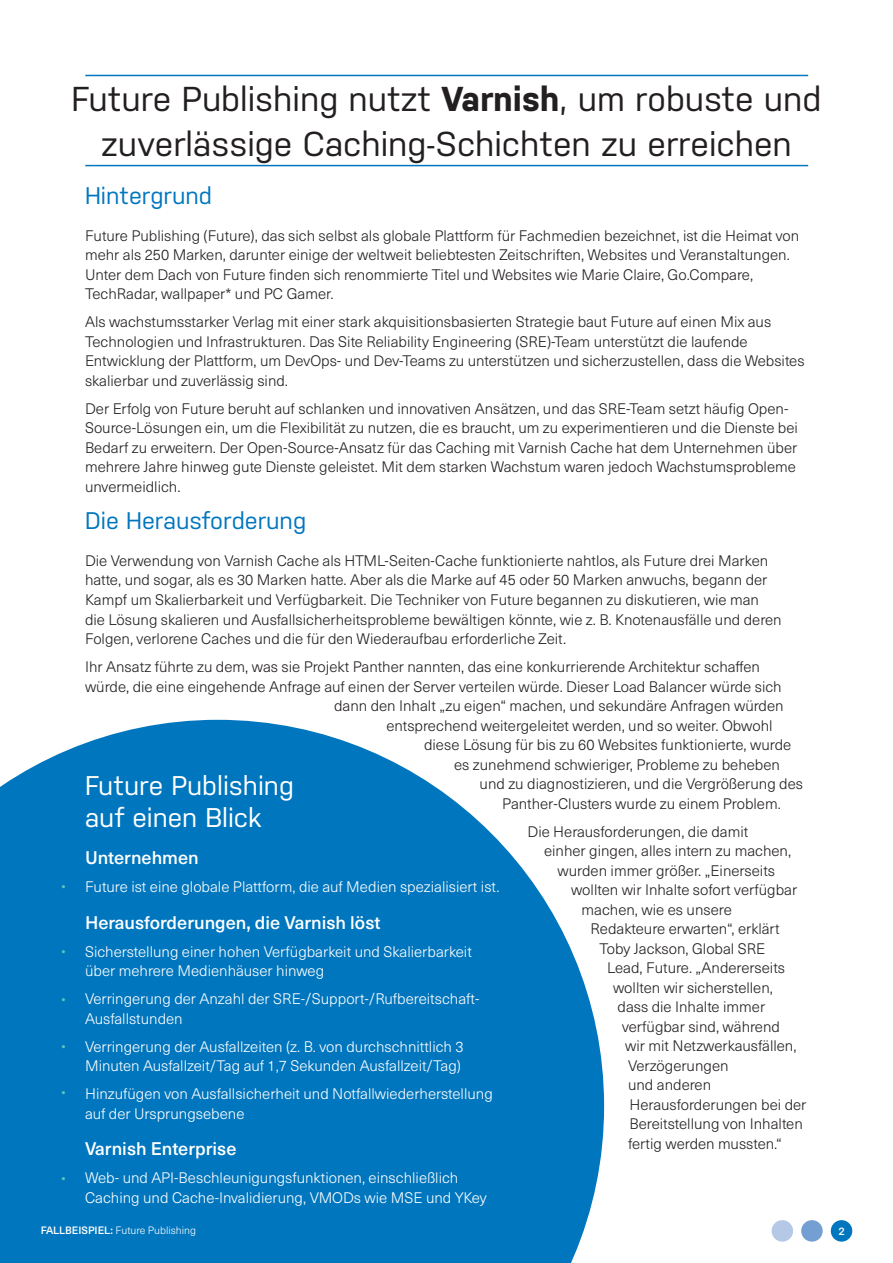
<style>
.page{position:relative;width:893px;height:1263px;background:#fff}
.page>*{position:absolute;margin:0;border:0;box-sizing:border-box;transform-origin:0 0}
.Page_Header_1{font:34.5px/45px "Nudista";color:#231f20;text-align:center}
.Headlines{font:27px/32.4px "Nudista";color:#fff}
.Headlines-2{font:24px "Nudista";color:#0076be}
.Body_copy{font:500 18px "Neue Haas Unica W1 G";color:#fff}
.Body_copy-2{font:300 15px/19.5px "Neue Haas Unica W1 G";color:#231f20}
.Body_copy-3{font:300 15px/19.5px "Neue Haas Unica W1 G";color:#fff}
.Body_copy-4{font:300 15px "Neue Haas Unica W1 G";color:#5ec5be}
.Body_copy-5{font:300 10.5px "Neue Haas Unica W1 G";color:#fff}
.t1{font:600 10.5px "Nudista";color:#fff}
.s1{font-weight:700}
.s2{font-weight:500}
</style>
<div class="page">
<div style="left:831px;top:1220px;width:21px;height:21px;background:#0076be;border-radius:50%"></div>
<svg style="left:0;top:720px;width:604px;height:543px;background:#1d85c5"></svg>
<hr style="left:85px;top:165px;width:723px;height:1px;background:#0076be">
<hr style="left:85px;top:75px;width:723px;height:1px;background:#0076be">
<div style="left:801px;top:1220px;width:22px;height:21px;background:#739fd3;border-radius:50%"></div>
<div style="left:772px;top:1220px;width:21px;height:21px;background:#b5c8e6;border-radius:50%"></div>
<p class="Page_Header_1" style="left:71px;top:76px;width:751px">Future Publishing nutzt <span class="s1">Varnish</span>, um robuste und zuverlässige Caching-Schichten zu erreichen</p>
<p class="Headlines-2" style="left:85px;top:182px;width:129px">Hintergrund</p>
<p class="Body_copy-2" style="left:85px;top:225px;width:716px">Future Publishing (Future), das sich selbst als globale Plattform für Fachmedien bezeichnet, ist die Heimat von mehr als 250 Marken, darunter einige der weltweit beliebtesten Zeitschriften, Websites und Veranstaltungen.<br>Unter dem Dach von Future finden sich renommierte Titel und Websites wie Marie Claire, Go.Compare, TechRadar, wallpaper* und PC Gamer.</p>
<p class="Body_copy-2" style="left:85px;top:311px;width:721px">Als wachstumsstarker Verlag mit einer stark akquisitionsbasierten Strategie baut Future auf einen Mix aus Technologien und Infrastrukturen. Das Site Reliability Engineering (SRE)-Team unterstützt die laufende Entwicklung der Plattform, um DevOps- und Dev-Teams zu unterstützen und sicherzustellen, dass die Websites skalierbar und zuverlässig sind.</p>
<p class="Body_copy-2" style="left:85px;top:398px;width:714px">Der Erfolg von Future beruht auf schlanken und innovativen Ansätzen, und das SRE-Team setzt häufig Open-Source-Lösungen ein, um die Flexibilität zu nutzen, die es braucht, um zu experimentieren und die Dienste bei Bedarf zu erweitern. Der Open-Source-Ansatz für das Caching mit Varnish Cache hat dem Unternehmen über mehrere Jahre hinweg gute Dienste geleistet. Mit dem starken Wachstum waren jedoch Wachstumsprobleme unvermeidlich.</p>
<p class="Headlines-2" style="left:85px;top:507px;width:223px">Die Herausforderung</p>
<p class="Body_copy-2" style="left:85px;top:550px;width:698px">Die Verwendung von Varnish Cache als HTML-Seiten-Cache funktionierte nahtlos, als Future drei Marken hatte, und sogar, als es 30 Marken hatte. Aber als die Marke auf 45 oder 50 Marken anwuchs, begann der Kampf um Skalierbarkeit und Verfügbarkeit. Die Techniker von Future begannen zu diskutieren, wie man die Lösung skalieren und Ausfallsicherheitsprobleme bewältigen könnte, wie z. B. Knotenausfälle und deren Folgen, verlorene Caches und die für den Wiederaufbau erforderliche Zeit.</p>
<p class="Body_copy-2" style="left:85px;top:656px;width:676px">Ihr Ansatz führte zu dem, was sie Projekt Panther nannten, das eine konkurrierende Architektur schaffen</p>
<p class="Body_copy-2" style="left:85px;top:676px;width:698px">würde, die eine eingehende Anfrage auf einen der Server verteilen würde. Dieser Load Balancer würde sich</p>
<p class="Body_copy-2" style="left:334px;top:695px;width:451px">dann den Inhalt „zu eigen“ machen, und sekundäre Anfragen würden</p>
<p class="Body_copy-2" style="left:387px;top:715px;width:387px">entsprechend weitergeleitet werden, und so weiter. Obwohl</p>
<p class="Body_copy-2" style="left:424px;top:734px;width:369px">diese Lösung für bis zu 60 Websites funktionierte, wurde</p>
<p class="Body_copy-2" style="left:454px;top:754px;width:327px">es zunehmend schwieriger, Probleme zu beheben</p>
<p class="Body_copy-2" style="left:480px;top:773px;width:325px">und zu diagnostizieren, und die Vergrößerung des</p>
<p class="Body_copy-2" style="left:502px;top:793px;width:280px">Panther-Clusters wurde zu einem Problem.</p>
<p class="Body_copy-2" style="left:528px;top:821px;width:222px">Die Herausforderungen, die damit</p>
<p class="Body_copy-2" style="left:544px;top:840px;width:249px">einher gingen, alles intern zu machen,</p>
<p class="Body_copy-2" style="left:558px;top:860px;width:219px">wurden immer größer. „Einerseits</p>
<p class="Body_copy-2" style="left:571px;top:879px;width:228px">wollten wir Inhalte sofort verfügbar</p>
<p class="Body_copy-2" style="left:582px;top:899px;width:152px">machen, wie es unsere</p>
<p class="Body_copy-2" style="left:591px;top:918px;width:190px">Redakteure erwarten“, erklärt</p>
<p class="Body_copy-2" style="left:600px;top:938px;width:167px">Toby Jackson, Global SRE</p>
<p class="Body_copy-2" style="left:607px;top:957px;width:179px">Lead, Future. „Andererseits</p>
<p class="Body_copy-2" style="left:613px;top:977px;width:161px">wollten wir sicherstellen,</p>
<p class="Body_copy-2" style="left:618px;top:996px;width:149px">dass die Inhalte immer</p>
<p class="Body_copy-2" style="left:622px;top:1016px;width:159px">verfügbar sind, während</p>
<p class="Body_copy-2" style="left:625px;top:1035px;width:173px">wir mit Netzwerkausfällen,</p>
<p class="Body_copy-2" style="left:628px;top:1055px;width:102px">Verzögerungen</p>
<p class="Body_copy-2" style="left:628px;top:1074px;width:85px">und anderen</p>
<p class="Body_copy-2" style="left:630px;top:1094px;width:178px">Herausforderungen bei der</p>
<p class="Body_copy-2" style="left:630px;top:1113px;width:175px">Bereitstellung von Inhalten</p>
<p class="Body_copy-2" style="left:628px;top:1133px;width:155px">fertig werden mussten.“</p>
<p class="Headlines" style="left:85px;top:769px;width:210px">Future Publishing auf einen Blick</p>
<p class="Body_copy" style="left:85px;top:844px;width:115px">Unternehmen</p>
<p class="Body_copy-3" style="left:85px;top:876px;width:416px">Future ist eine globale Plattform, die auf Medien spezialisiert ist.</p>
<p class="Body_copy" style="left:85px;top:908px;width:297px">Herausforderungen, die Varnish löst</p>
<p class="Body_copy-3" style="left:85px;top:941px;width:388px">Sicherstellung einer hohen Verfügbarkeit und Skalierbarkeit über mehrere Medienhäuser hinweg</p>
<p class="Body_copy-3" style="left:85px;top:988px;width:396px">Verringerung der Anzahl der SRE-/Support-/Rufbereitschaft-<br>Ausfallstunden</p>
<p class="Body_copy-3" style="left:85px;top:1036px;width:380px">Verringerung der Ausfallzeiten (z. B. von durchschnittlich 3<br>Minuten Ausfallzeit/Tag auf 1,7 Sekunden Ausfallzeit/Tag)</p>
<p class="Body_copy-3" style="left:85px;top:1083px;width:409px">Hinzufügen von Ausfallsicherheit und Notfallwiederherstellung auf der Ursprungsebene</p>
<p class="Body_copy" style="left:85px;top:1135px;width:153px">Varnish Enterprise</p>
<p class="Body_copy-3" style="left:85px;top:1167px;width:403px">Web- und API-Beschleunigungsfunktionen, einschließlich<br>Caching und Cache-Invalidierung, VMODs wie MSE und YKey</p>
<p class="Body_copy-5" style="left:41px;top:1222px;width:157px"><span class="s2">FALLBEISPIEL:</span> Future Publishing</p>
<p class="t1" style="left:838px;top:1225px;width:8px">2</p>
<p class="Body_copy-4" style="left:61px;top:875px;width:6px">•</p>
<p class="Body_copy-4" style="left:61px;top:941px;width:6px">•</p>
<p class="Body_copy-4" style="left:61px;top:988px;width:6px">•</p>
<p class="Body_copy-4" style="left:61px;top:1036px;width:6px">•</p>
<p class="Body_copy-4" style="left:61px;top:1082px;width:6px">•</p>
<p class="Body_copy-4" style="left:61px;top:1168px;width:6px">•</p>
</div>
